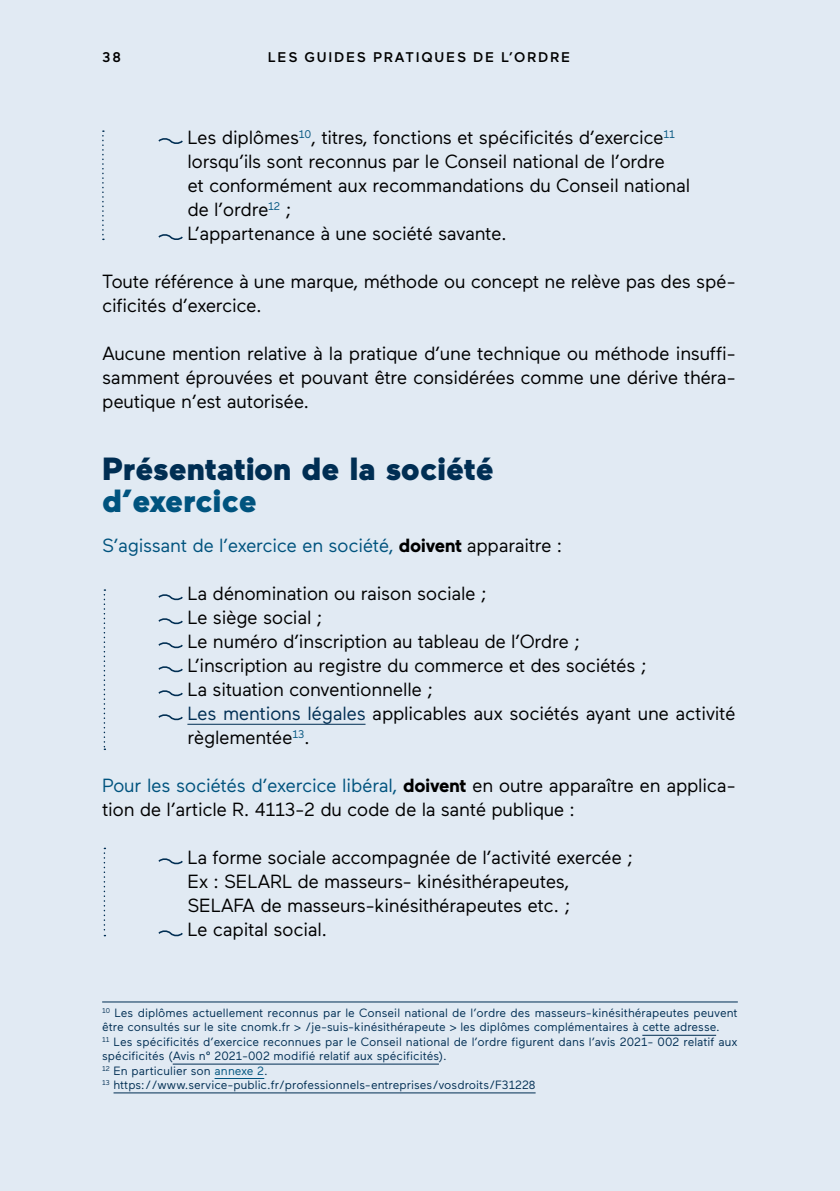
<style>
.page{position:relative;width:840px;height:1191px;background:#fff}
.page>*{position:absolute;margin:0;border:0;box-sizing:border-box;transform-origin:0 0}
.titre_vert{font:900 32px/32px "Maax";color:#002e53}
.texte_courant{font:19px/24px "Maax";letter-spacing:-.02em;color:#000}
.texte_courant-2{font:19px "Maax";letter-spacing:-.02em;color:#00537e}
.t1{font:500 14px "Maax";letter-spacing:.125em;color:#000}
.note_de_bas_de_page{font:12px/14.4px "Maax";color:#002e53}
.s1{color:#00537e}
.s2{font-weight:700;color:#000}
.s3{color:#000}
.s4{color:#002e53}
.s5{font-weight:700}
</style>
<div class="page">
<div style="left:0;top:0;width:839px;height:1191px;background:#e1eaf3"></div>
<hr style="left:187px;top:724px;width:178px;height:1px;background:#002e53">
<svg style="left:158px;top:138px;width:25px;height:6px"></svg>
<svg style="left:158px;top:234px;width:25px;height:6px"></svg>
<svg style="left:158px;top:594px;width:25px;height:7px"></svg>
<svg style="left:158px;top:618px;width:25px;height:7px"></svg>
<svg style="left:158px;top:642px;width:25px;height:7px"></svg>
<svg style="left:158px;top:666px;width:25px;height:7px"></svg>
<svg style="left:158px;top:690px;width:25px;height:7px"></svg>
<svg style="left:158px;top:714px;width:25px;height:7px"></svg>
<svg style="left:158px;top:858px;width:25px;height:7px"></svg>
<svg style="left:158px;top:930px;width:25px;height:7px"></svg>
<svg style="left:102px;top:130px;width:2px;height:110px"></svg>
<svg style="left:104px;top:589px;width:1px;height:161px"></svg>
<svg style="left:104px;top:847px;width:1px;height:89px"></svg>
<hr style="left:642px;top:1035px;width:73px;height:1px;background:#002e53">
<hr style="left:173px;top:1063px;width:265px;height:1px;background:#002e53">
<hr style="left:214px;top:1078px;width:50px;height:1px;background:#00537e">
<hr style="left:113px;top:1092px;width:422px;height:1px;background:#002e53">
<hr style="left:102px;top:1001px;width:635px;height:1px;background:#002e53">
<p class="t1" style="left:102px;top:49px;width:20px">38</p>
<p class="t1" style="left:268px;top:49px;width:304px">LES GUIDES PRATIQUES DE L’ORDRE</p>
<p class="texte_courant" style="left:187px;top:126px;width:504px">Les diplômes<sup>10</sup>, titres, fonctions et spécificités d’exercice<sup>11 </sup>lorsqu’ils sont reconnus par le Conseil national de l’ordre<br>et conformément aux recommandations du Conseil national de l’ordre<sup>12</sup> ;</p>
<p class="texte_courant" style="left:187px;top:222px;width:321px">L’appartenance à une société savante.</p>
<p class="texte_courant" style="left:102px;top:270px;width:635px">Toute référence à une marque, méthode ou concept ne relève pas des spé&shy;cificités d’exercice.</p>
<p class="texte_courant" style="left:102px;top:342px;width:635px;text-align:justify">Aucune mention relative à la pratique d’une technique ou méthode insuffi&shy;samment éprouvées et pouvant être considérées comme une dérive théra&shy;peutique n’est autorisée.</p>
<p class="titre_vert" style="left:102px;top:453px;width:392px">Présentation de la société <span class="s1">d’exercice</span></p>
<p class="texte_courant-2" style="left:102px;top:535px;width:461px">S’agissant de l’exercice en société, <span class="s2">doivent</span> <span class="s3">apparaitre :</span></p>
<p class="texte_courant" style="left:187px;top:582px;width:301px">La dénomination ou raison sociale ;</p>
<p class="texte_courant" style="left:187px;top:606px;width:136px">Le siège social ;</p>
<p class="texte_courant" style="left:187px;top:630px;width:394px">Le numéro d’inscription au tableau de l’Ordre ;</p>
<p class="texte_courant" style="left:187px;top:654px;width:460px">L’inscription au registre du commerce et des sociétés ;</p>
<p class="texte_courant" style="left:187px;top:678px;width:247px">La situation conventionnelle ;</p>
<p class="texte_courant" style="left:187px;top:702px;width:549px"><span class="s4">Les mentions légales</span> applicables aux sociétés ayant une activité règlementée<sup>13</sup>.</p>
<p class="texte_courant" style="left:102px;top:774px;width:635px"><span class="s1">Pour les sociétés d’exercice libéral,</span> <span class="s5">doivent</span> en outre apparaître en applica&shy;tion de l’article R. 4113-2 du code de la santé publique :</p>
<p class="texte_courant" style="left:187px;top:846px;width:447px">La forme sociale accompagnée de l’activité exercée ;<br>Ex : SELARL de masseurs- kinésithérapeutes,<br>SELAFA de masseurs-kinésithérapeutes etc. ;</p>
<p class="texte_courant" style="left:187px;top:918px;width:141px">Le capital social.</p>
<p class="note_de_bas_de_page" style="left:102px;top:1005px;width:636px"><sup>10</sup> Les diplômes actuellement reconnus par le Conseil national de l’ordre des masseurs-kinésithérapeutes peuvent être consultés sur le site cnomk.fr &gt; /je-suis-kinésithérapeute &gt; les diplômes complémentaires à cette adresse.</p>
<p class="note_de_bas_de_page" style="left:102px;top:1034px;width:636px"><sup>11</sup> Les spécificités d’exercice reconnues par le Conseil national de l’ordre figurent dans l’avis 2021- 002 relatif aux spécificités (Avis n° 2021-002 modifié relatif aux spécificités).</p>
<p class="note_de_bas_de_page" style="left:102px;top:1063px;width:167px"><sup>12</sup> En particulier son <span class="s1">annexe 2</span>.</p>
<p class="note_de_bas_de_page" style="left:102px;top:1077px;width:434px"><sup>13</sup> https://www.service-public.fr/professionnels-entreprises/vosdroits/F31228</p>
</div>
